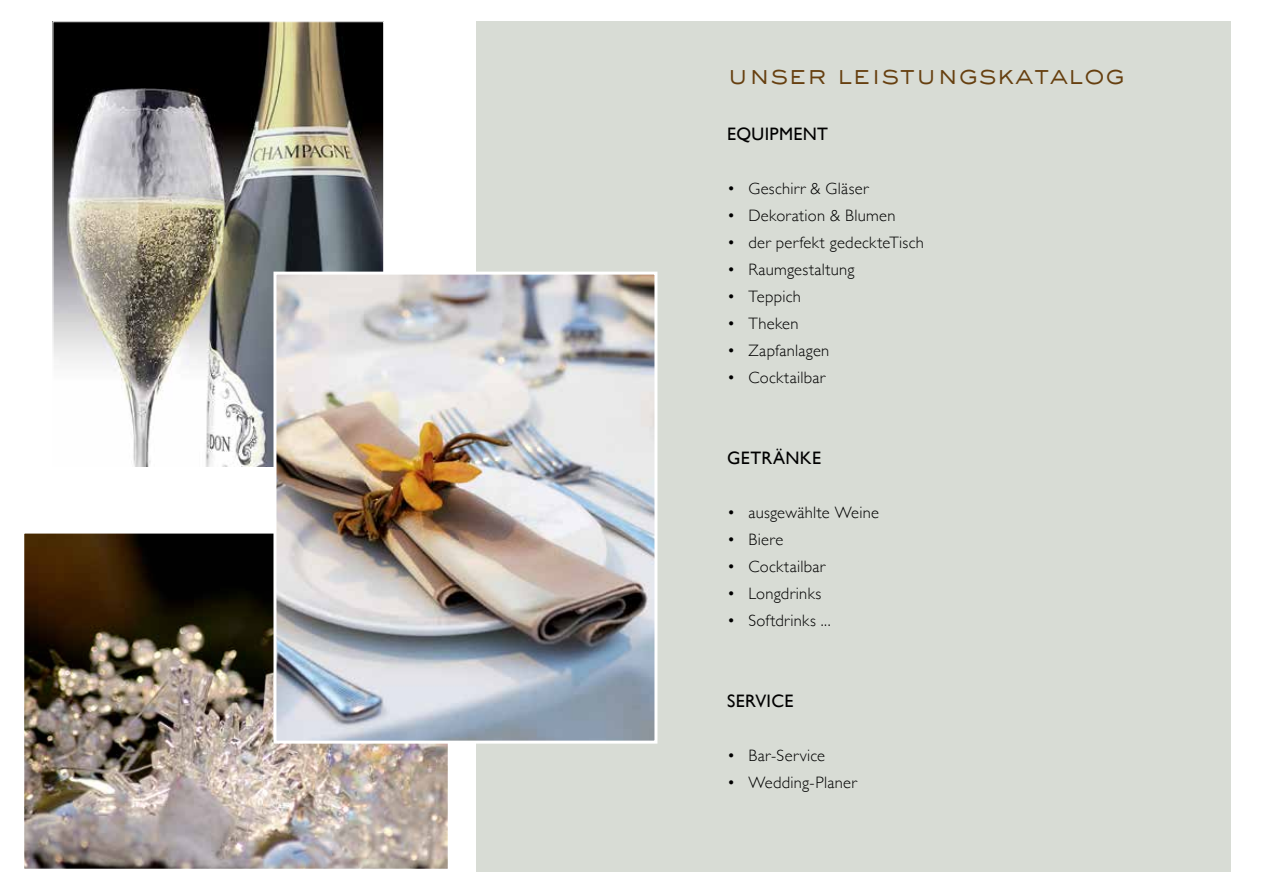
<style>
.page{position:relative;width:1263px;height:893px;background:#fff}
.page>*{position:absolute;margin:0;border:0;box-sizing:border-box;transform-origin:0 0}
.t1{font:300 27px "Sackers Gothic Std";color:#663f0f}
.t2{font:18px "Gill Sans";letter-spacing:.02em;color:#000}
.t3{font:300 16.5px "Gill Sans";letter-spacing:.02em;color:#000}
</style>
<div class="page">
<div style="left:476px;top:21px;width:755px;height:851px;background:#d8dcd5"></div>
<img style="left:25px;top:535px;width:422px;height:333px">
<div style="left:21px;top:531px;width:430px;height:341px;border:3px solid #fff"></div>
<img style="left:54px;top:23px;width:328px;height:444px">
<img style="left:277px;top:276px;width:376px;height:464px">
<div style="left:273px;top:272px;width:384px;height:472px;border:3px solid #fff"></div>
<h1 class="t1" style="left:727px;top:57px;width:399px">unser leistungskatalog</h1>
<p class="t2" style="left:727px;top:123px;width:102px">EQUIPMENT</p>
<p class="t3" style="left:727px;top:176px;width:143px">• Geschirr &amp; Gläser</p>
<p class="t3" style="left:727px;top:203px;width:170px">• Dekoration &amp; Blumen</p>
<p class="t3" style="left:727px;top:230px;width:198px">• der perfekt gedeckteTisch</p>
<p class="t3" style="left:727px;top:257px;width:129px">• Raumgestaltung</p>
<p class="t3" style="left:727px;top:284px;width:75px">• Teppich</p>
<p class="t3" style="left:727px;top:311px;width:73px">• Theken</p>
<p class="t3" style="left:727px;top:338px;width:104px">• Zapfanlagen</p>
<p class="t3" style="left:727px;top:365px;width:100px">• Cocktailbar</p>
<p class="t2" style="left:727px;top:447px;width:95px">GETRÄNKE</p>
<p class="t3" style="left:727px;top:500px;width:153px">• ausgewählte Weine</p>
<p class="t3" style="left:727px;top:527px;width:58px">• Biere</p>
<p class="t3" style="left:727px;top:554px;width:100px">• Cocktailbar</p>
<p class="t3" style="left:727px;top:581px;width:96px">• Longdrinks</p>
<p class="t3" style="left:727px;top:608px;width:105px">• Softdrinks ...</p>
<p class="t2" style="left:727px;top:690px;width:68px">SERVICE</p>
<p class="t3" style="left:727px;top:743px;width:99px">• Bar-Service</p>
<p class="t3" style="left:727px;top:770px;width:131px">• Wedding-Planer</p>
</div>
